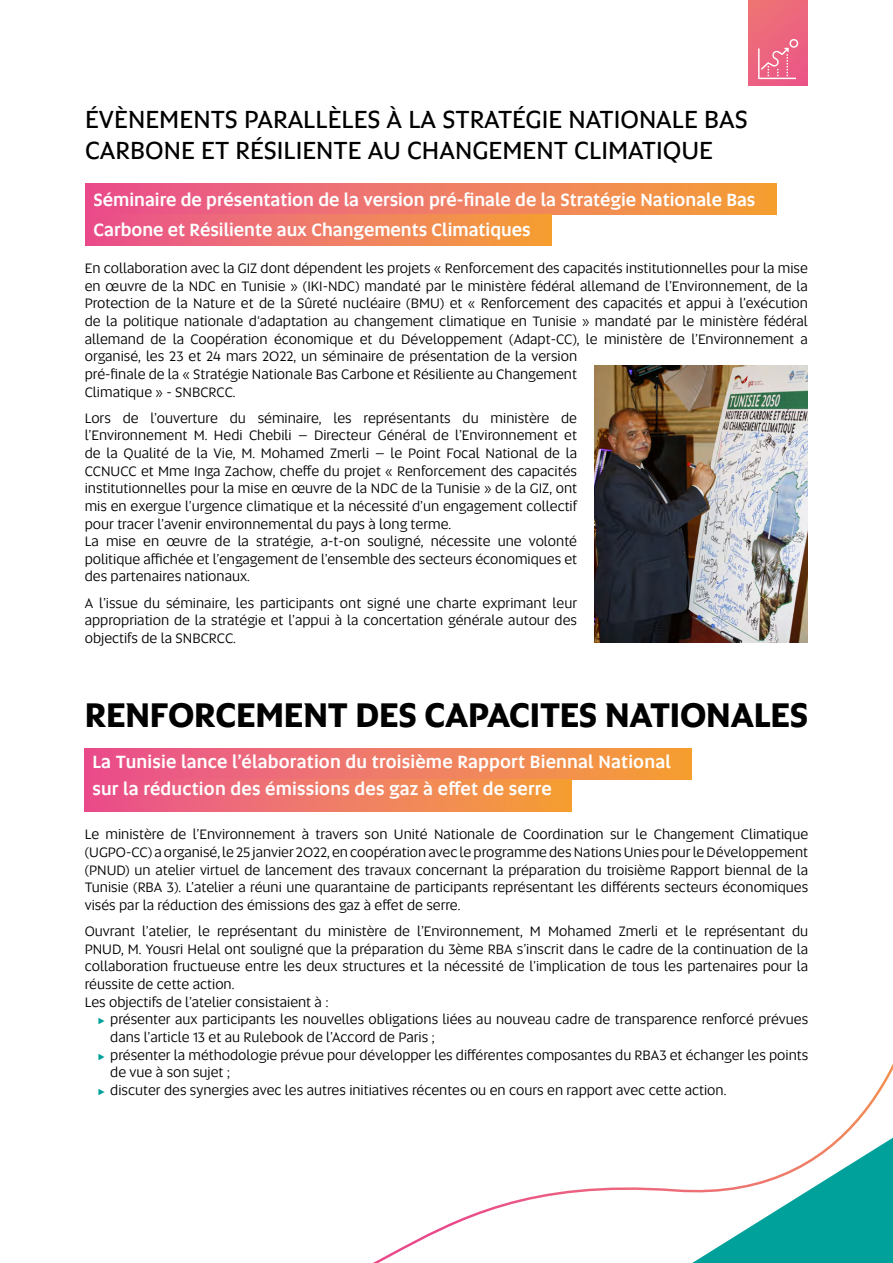
<style>
.page{position:relative;width:893px;height:1263px;background:#fff}
.page>*{position:absolute;margin:0;border:0;box-sizing:border-box;transform-origin:0 0}
.t1{font:700 34.5px "Altis";letter-spacing:-.005em;color:#000}
.t2{font:25.5px/30.6px "Altis";color:#000}
.t3{font:500 18px/30px "Altis";color:#fff}
.t4{font:14.25px/17.7px "Altis";color:#000}
.s1{font-size:10.5px;color:#00a19a}
</style>
<div class="page">
<svg style="left:373px;top:1064px;width:520px;height:199px"></svg>
<div style="left:748px;top:0;width:60px;height:85px;background:linear-gradient(to right,#ed6e78,#ec6180)"></div>
<svg style="left:758px;top:39px;width:41px;height:40px;background:#ee7793"></svg>
<div style="left:85px;top:184px;width:692px;height:31px;background:linear-gradient(to right,#e95093,#f5a239)"></div>
<div style="left:85px;top:215px;width:467px;height:31px;background:linear-gradient(to right,#e95093,#f5a239)"></div>
<img style="left:594px;top:365px;width:214px;height:278px">
<div style="left:85px;top:748px;width:606px;height:32px;background:linear-gradient(to right,#e95093,#f5a239)"></div>
<div style="left:85px;top:780px;width:487px;height:31px;background:linear-gradient(to right,#e95093,#f5a239)"></div>
<h2 class="t2" style="left:85px;top:103px;width:664px">ÉVÈNEMENTS PARALLÈLES À LA STRATÉGIE NATIONALE BAS<br>CARBONE ET RÉSILIENTE AU CHANGEMENT CLIMATIQUE</h2>
<p class="t3" style="left:94px;top:184px;width:663px">Séminaire de présentation de la version pré-finale de la Stratégie Nationale Bas<br>Carbone et Résiliente aux Changements Climatiques</p>
<p class="t4" style="left:85px;top:259px;width:725px">En collaboration avec la GIZ dont dépendent les projets « Renforcement des capacités institutionnelles pour la mise en œuvre de la NDC en Tunisie » (IKI-NDC) mandaté par le ministère fédéral allemand de l’Environnement, de la Protection de la Nature et de la Sûreté nucléaire (BMU) et « Renforcement des capacités et appui à l’exécution de la politique nationale d‘adaptation au changement climatique en Tunisie » mandaté par le ministère fédéral allemand de la Coopération économique et du Développement (Adapt-CC), le ministère de l’Environnement a organisé, les 23 et 24 mars 2022, un séminaire de présentation de la version<br>pré-finale de la « Stratégie Nationale Bas Carbone et Résiliente au Changement<br>Climatique » - SNBCRCC.</p>
<p class="t4" style="left:85px;top:408px;width:494px">Lors de l’ouverture du séminaire, les représentants du ministère de l’Environnement M. Hedi Chebili – Directeur Général de l’Environnement et de la Qualité de la Vie, M. Mohamed Zmerli – le Point Focal National de la CCNUCC et Mme Inga Zachow, cheffe du projet « Renforcement des capacités institutionnelles pour la mise en œuvre de la NDC de la Tunisie » de la GIZ, ont mis en exergue l’urgence climatique et la nécessité d’un engagement collectif pour tracer l’avenir environnemental du pays à long terme.<br>La mise en œuvre de la stratégie, a-t-on souligné, nécessite une volonté politique affichée et l’engagement de l’ensemble des secteurs économiques et des partenaires nationaux.</p>
<p class="t4" style="left:85px;top:593px;width:494px;text-align:justify">A l’issue du séminaire, les participants ont signé une charte exprimant leur appropriation de la stratégie et l’appui à la concertation générale autour des objectifs de la SNBCRCC.</p>
<h1 class="t1" style="left:85px;top:688px;width:725px">RENFORCEMENT DES CAPACITES NATIONALES</h1>
<p class="t3" style="left:92px;top:748px;width:580px;line-height:27px">La Tunisie lance l’élaboration du troisième Rapport Biennal National sur la réduction des émissions des gaz à effet de serre</p>
<p class="t4" style="left:85px;top:825px;width:725px;text-align:justify">Le ministère de l’Environnement à travers son Unité Nationale de Coordination sur le Changement Climatique (UGPO-CC) a organisé, le 25 janvier 2022, en coopération avec le programme des Nations Unies pour le Développement (PNUD) un atelier virtuel de lancement des travaux concernant la préparation du troisième Rapport biennal de la Tunisie (RBA 3). L’atelier a réuni une quarantaine de participants représentant les différents secteurs économiques visés par la réduction des émissions des gaz à effet de serre.</p>
<p class="t4" style="left:85px;top:922px;width:725px">Ouvrant l’atelier, le représentant du ministère de l’Environnement, M Mohamed Zmerli et le représentant du PNUD, M. Yousri Helal ont souligné que la préparation du 3ème RBA s’inscrit dans le cadre de la continuation de la collaboration fructueuse entre les deux structures et la nécessité de l’implication de tous les partenaires pour la réussite de cette action.<br>Les objectifs de l’atelier consistaient à :</p>
<p class="t4" style="left:98px;top:1010px;width:712px"><span class="s1">⊲</span> présenter aux participants les nouvelles obligations liées au nouveau cadre de transparence renforcé prévues</p>
<p class="t4" style="left:110px;top:1028px;width:326px">dans l’article 13 et au Rulebook de l’Accord de Paris ;</p>
<p class="t4" style="left:98px;top:1045px;width:712px"><span class="s1">⊲</span> présenter la méthodologie prévue pour développer les différentes composantes du RBA3 et échanger les points</p>
<p class="t4" style="left:110px;top:1063px;width:122px">de vue à son sujet ;</p>
<p class="t4" style="left:98px;top:1080px;width:630px"><span class="s1">⊲</span> discuter des synergies avec les autres initiatives récentes ou en cours en rapport avec cette action.</p>
</div>
